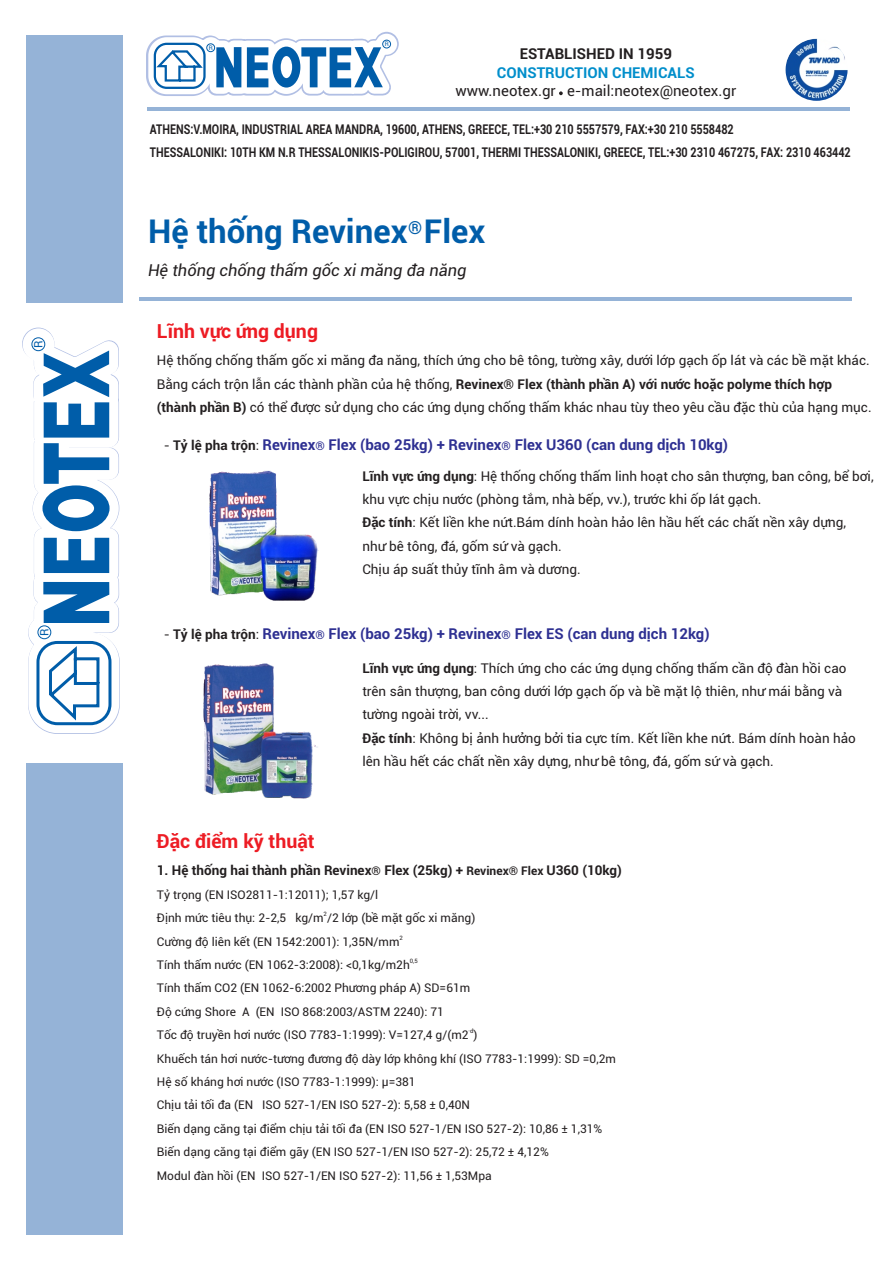
<style>
.page{position:relative;width:893px;height:1263px;background:#fff}
.page>*{position:absolute;margin:0;border:0;box-sizing:border-box;transform-origin:0 0}
.t1{font:700 33px "Roboto";color:#005da9}
.t2{font:700 19.5px "Roboto";color:#ed1c24}
.t3{font:700 18px "Roboto";color:#005da9}
.t4{font:italic 16.5px "Roboto";color:#231f20}
.t5{font:700 15px "Roboto";color:#2e3092}
.t6{font:15px "Roboto";color:#231f20}
.t7{font:700 15px "Roboto";color:#008ecb}
.t8{font:700 15px "Roboto";color:#231f20}
.t9{font:13.5px/23.4px "Roboto";color:#231f20}
.t10{font:700 13.5px/23.4px "Roboto";color:#231f20;scale:.8 1}
.t11{font:700 13.5px "Roboto";color:#231f20}
.t12{font:12px/23.4px "Roboto";color:#231f20}
.t13{font:11.55px "Roboto";color:#005da9}
.t14{font:6.3px "Roboto";color:#005da9}
.t15{font:6px "Roboto";color:#231f20}
.s1{font-weight:700}
.s2{font-weight:400;font-size:13.5px;color:#231f20}
.s3{font-size:13.5px;color:#231f20}
.s4{font-size:12px}
</style>
<div class="page">
<hr style="left:139px;top:298px;width:713px;height:3px;background:#95b3d7">
<img style="left:209px;top:470px;width:110px;height:131px">
<img style="left:203px;top:663px;width:115px;height:136px">
<hr style="left:148px;top:108px;width:702px;height:3px;background:#95b3d7">
<svg style="left:559px;top:91px;width:4px;height:4px"></svg>
<img style="left:785px;top:39px;width:63px;height:62px;border-radius:50%">
<svg style="left:146px;top:31px;width:264px;height:80px"></svg>
<div style="left:154px;top:43px;width:52px;height:46px;border:2px solid #005da9;border-radius:12px"></div>
<div style="left:207px;top:44px;width:8px;height:8px;border:1px solid #005da9;border-radius:50%"></div>
<div style="left:383px;top:40px;width:8px;height:8px;border:1px solid #005da9;border-radius:50%"></div>
<div style="left:26px;top:35px;width:96px;height:267px;background:#95b3d7"></div>
<div style="left:26px;top:763px;width:96px;height:472px;background:#95b3d7"></div>
<svg style="left:22px;top:327px;width:98px;height:407px"></svg>
<svg style="left:32px;top:338px;width:78px;height:386px"></svg>
<div style="left:36px;top:641px;width:75px;height:84px;border:3px solid #005da9;border-radius:19px"></div>
<div style="left:38px;top:625px;width:13px;height:14px;border:1px solid #005da9;border-radius:50%"></div>
<div style="left:32px;top:337px;width:13px;height:14px;border:1px solid #005da9;border-radius:50%"></div>
<div style="left:70px;top:392px;width:12px;height:5px;background:#fff"></div>
<p class="t13" style="left:34px;top:348px;width:9px;rotate:-90deg">R</p>
<p class="t13" style="left:40px;top:636px;width:9px;rotate:-90deg">R</p>
<p class="t14" style="left:209px;top:45px;width:6px">R</p>
<p class="t14" style="left:385px;top:41px;width:6px">R</p>
<p class="t8" style="left:520px;top:48px;width:154px">ESTABLISHED IN 1959</p>
<p class="t7" style="left:497px;top:66px;width:199px">CONSTRUCTION CHEMICALS</p>
<p class="t6" style="left:455px;top:85px;width:282px">www.neotex.gr e-mail:neotex@neotex.gr</p>
<p class="t10" style="left:150px;top:119px;width:878px">ATHENS:V.MOIRA, INDUSTRIAL AREA MANDRA, 19600, ATHENS, GREECE, TEL:+30 210 5557579, FAX:+30 210 5558482<br>THESSALONIKI: 10TH KM N.R THESSALONIKIS-POLIGIROU, 57001, THERMI THESSALONIKI, GREECE, TEL:+30 2310 467275, FAX: 2310 463442</p>
<h1 class="t1" style="left:148px;top:218px;width:339px">Hệ thống Revinex Flex</h1>
<h3 class="t3" style="left:408px;top:220px;width:16px">®</h3>
<p class="t4" style="left:148px;top:263px;width:320px">Hệ thống chống thấm gốc xi măng đa năng</p>
<h2 class="t2" style="left:157px;top:324px;width:163px">Lĩnh vực ứng dụng</h2>
<p class="t9" style="left:157px;top:350px;width:716px">Hệ thống chống thấm gốc xi măng đa năng, thích ứng cho bê tông, tường xây, dưới lớp gạch ốp lát và các bề mặt khác.<br>Bằng cách trộn lẫn các thành phần của hệ thống, <span class="s1">Revinex® Flex (thành phần A) với nước hoặc polyme thích hợp (thành phần B)</span> có thể được sử dụng cho các ứng dụng chống thấm khác nhau tùy theo yêu cầu đặc thù của hạng mục.</p>
<p class="t5" style="left:164px;top:439px;width:566px"><span class="s2">-</span> <span class="s3">Tỷ lệ pha trộn</span><span class="s2">:</span> Revinex<span class="s4">®</span> Flex (bao 25kg) + Revinex<span class="s4">®</span> Flex U360 (can dung dịch 10kg)</p>
<p class="t9" style="left:362px;top:466px;width:513px"><span class="s1">Lĩnh vực ứng dụng</span>: Hệ thống chống thấm linh hoạt cho sân thượng, ban công, bể bơi, khu vực chịu nước (phòng tắm, nhà bếp, vv.), trước khi ốp lát gạch.<br><span class="s1">Đặc tính</span>: Kết liền khe nứt.Bám dính hoàn hảo lên hầu hết các chất nền xây dựng,<br>như bê tông, đá, gốm sứ và gạch.<br>Chịu áp suất thủy tĩnh âm và dương.</p>
<p class="t5" style="left:164px;top:628px;width:547px"><span class="s2">-</span> <span class="s3">Tỷ lệ pha trộn</span><span class="s2">:</span> Revinex<span class="s4">®</span> Flex (bao 25kg) + Revinex<span class="s4">®</span> Flex ES (can dung dịch 12kg)</p>
<h2 class="t2" style="left:157px;top:834px;width:159px">Đặc điểm kỹ thuật</h2>
<p class="t9" style="left:362px;top:657px;width:495px"><span class="s1">Lĩnh vực ứng dụng</span>: Thích ứng cho các ứng dụng chống thấm cần độ đàn hồi cao trên sân thượng, ban công dưới lớp gạch ốp và bề mặt lộ thiên, như mái bằng và tường ngoài trời, vv...<br><span class="s1">Đặc tính</span>: Không bị ảnh hưởng bởi tia cực tím. Kết liền khe nứt. Bám dính hoàn hảo lên hầu hết các chất nền xây dựng, như bê tông, đá, gốm sứ và gạch.</p>
<p class="t11" style="left:157px;top:865px;width:467px">1. Hệ thống hai thành phần Revinex<span class="s4">®</span> Flex (25kg) + <span class="s4">Revinex® Flex</span> U360 (10kg)</p>
<p class="t12" style="left:157px;top:884px;width:223px">Tỷ trọng (EN ISO2811-1:12011); 1,57 kg/l</p>
<p class="t15" style="left:324px;top:912px;width:5px">2</p>
<p class="t12" style="left:157px;top:907px;width:320px">Định mức tiêu thụ: 2-2,5 kg/m /2 lớp (bề mặt gốc xi măng)</p>
<p class="t15" style="left:399px;top:935px;width:5px">2</p>
<p class="t12" style="left:157px;top:931px;width:244px">Cường độ liên kết (EN 1542:2001): 1,35N/mm</p>
<p class="t15" style="left:410px;top:958px;width:9px">0,5</p>
<p class="t12" style="left:157px;top:954px;width:315px">Tính thấm nước (EN 1062-3:2008): &lt;0,1kg/m2h<br>Tính thấm CO2 (EN 1062-6:2002 Phương pháp A) SD=61m<br>Độ cứng Shore A (EN ISO 868:2003/ASTM 2240): 71</p>
<p class="t15" style="left:469px;top:1029px;width:6px">·d</p>
<p class="t12" style="left:157px;top:1024px;width:461px">Tốc độ truyền hơi nước (ISO 7783-1:1999): V=127,4 g/(m2 )<br>Khuếch tán hơi nước-tương đương độ dày lớp không khí (ISO 7783-1:1999): SD =0,2m Hệ số kháng hơi nước (ISO 7783-1:1999): μ=381<br>Chịu tải tối đa (EN ISO 527-1/EN ISO 527-2): 5,58 ± 0,40Ν<br>Biến dạng căng tại điểm chịu tải tối đa (EN ISO 527-1/EN ISO 527-2): 10,86 ± 1,31% Biến dạng căng tại điểm gãy (EN ISO 527-1/EN ISO 527-2): 25,72 ± 4,12%<br>Modul đàn hồi (EN ISO 527-1/EN ISO 527-2): 11,56 ± 1,53Mpa</p>
</div>
